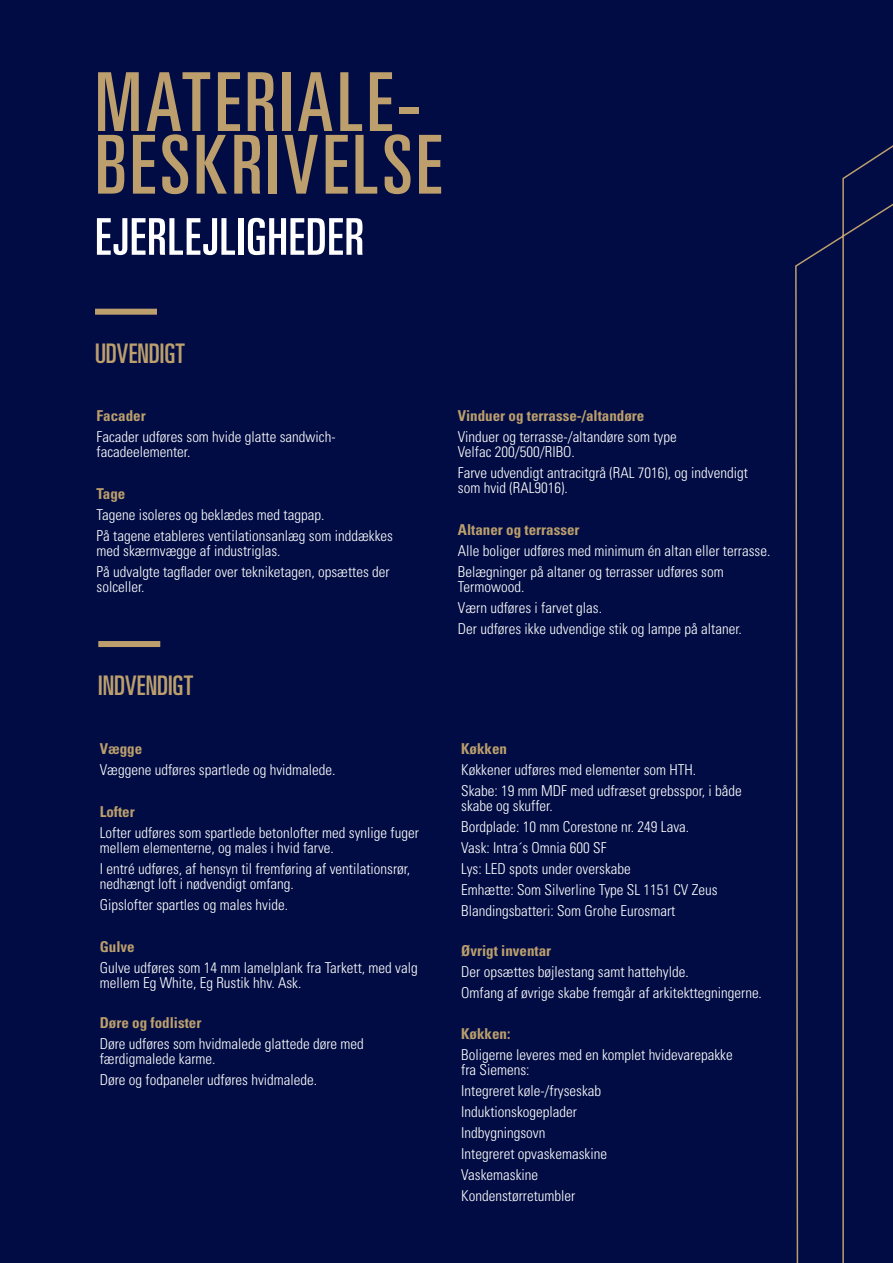
<style>
.page{position:relative;width:893px;height:1263px;background:#000c43}
.page>*{position:absolute;margin:0;border:0;box-sizing:border-box;transform-origin:0 0}
.t1{font:ultra-condensed 81.45px/62.6px "Univers";letter-spacing:.05em;color:#bc9f6d}
.t2{font:ultra-condensed 50.7px "Univers";letter-spacing:.02em;color:#fff}
.t3{font:ultra-condensed 27px "Univers";color:#bc9f6d}
.t4{font:300 condensed 15px/21px "Univers";color:#fff}
.t5{font:700 condensed 15px "Univers";color:#bc9f6d}
</style>
<div class="page">
<div style="left:95px;top:309px;width:62px;height:6px;background:#bc9f6d"></div>
<div style="left:98px;top:641px;width:62px;height:6px;background:#bc9f6d"></div>
<svg style="left:795px;top:145px;width:98px;height:1118px"></svg>
<h1 class="t1" style="left:95px;top:70px;width:348px">MATERIALE-<br>BESKRIVELSE</h1>
<h2 class="t2" style="left:95px;top:208px;width:271px">EJERLEJLIGHEDER</h2>
<h3 class="t3" style="left:95px;top:338px;width:92px">UDVENDIGT</h3>
<p class="t5" style="left:97px;top:407px;width:51px">Facader</p>
<p class="t4" style="left:97px;top:429px;width:241px;line-height:15px">Facader udføres som hvide glatte sandwich&shy;facadeelementer.</p>
<p class="t5" style="left:97px;top:485px;width:30px">Tage</p>
<p class="t4" style="left:97px;top:504px;width:298px">Tagene isoleres og beklædes med tagpap.<br>På tagene etableres ventilationsanlæg som inddækkes</p>
<p class="t4" style="left:97px;top:540px;width:295px">med skærmvægge af industriglas.<br>På udvalgte tagflader over tekniketagen, opsættes der</p>
<p class="t4" style="left:97px;top:576px;width:50px">solceller.</p>
<h3 class="t3" style="left:98px;top:670px;width:97px">INDVENDIGT</h3>
<p class="t5" style="left:100px;top:739px;width:44px">Vægge</p>
<p class="t4" style="left:100px;top:759px;width:237px">Væggene udføres spartlede og hvidmalede.</p>
<p class="t5" style="left:100px;top:802px;width:36px">Lofter</p>
<p class="t4" style="left:100px;top:825px;width:321px;line-height:15px">Lofter udføres som spartlede betonlofter med synlige fuger mellem elementerne, og males i hvid farve.</p>
<p class="t4" style="left:100px;top:861px;width:312px;line-height:15px">I entré udføres, af hensyn til fremføring af ventilationsrør, nedhængt loft i nødvendigt omfang.</p>
<p class="t4" style="left:100px;top:894px;width:190px">Gipslofter spartles og males hvide.</p>
<p class="t5" style="left:100px;top:937px;width:36px">Gulve</p>
<p class="t4" style="left:100px;top:960px;width:319px;line-height:15px">Gulve udføres som 14 mm lamelplank fra Tarkett, med valg mellem Eg White, Eg Rustik hhv. Ask.</p>
<p class="t5" style="left:100px;top:1014px;width:103px">Døre og fodlister</p>
<p class="t4" style="left:100px;top:1036px;width:266px;line-height:15px">Døre udføres som hvidmalede glattede døre med færdigmalede karme.</p>
<p class="t4" style="left:100px;top:1069px;width:219px">Døre og fodpaneler udføres hvidmalede.</p>
<p class="t5" style="left:458px;top:407px;width:188px">Vinduer og terrasse-/altandøre</p>
<p class="t4" style="left:458px;top:429px;width:220px;line-height:15px">Vinduer og terrasse-/altandøre som type<br>Velfac 200/500/RIBO.</p>
<p class="t4" style="left:458px;top:465px;width:291px;line-height:15px">Farve udvendigt antracitgrå (RAL 7016), og indvendigt som hvid (RAL9016).</p>
<p class="t5" style="left:458px;top:521px;width:123px">Altaner og terrasser</p>
<p class="t4" style="left:458px;top:540px;width:314px">Alle boliger udføres med minimum én altan eller terrasse.<br>Belægninger på altaner og terrasser udføres som</p>
<p class="t4" style="left:458px;top:576px;width:285px">Termowood.<br>Værn udføres i farvet glas.<br>Der udføres ikke udvendige stik og lampe på altaner.</p>
<p class="t5" style="left:461px;top:739px;width:47px">Køkken</p>
<p class="t4" style="left:461px;top:759px;width:282px">Køkkener udføres med elementer som HTH.<br>Skabe: 19 mm MDF med udfræset grebsspor, i både</p>
<p class="t4" style="left:461px;top:795px;width:258px">skabe og skuffer.<br>Bordplade: 10 mm Corestone nr. 249 Lava.<br>Vask: Intra´s Omnia 600 SF<br>Lys: LED spots under overskabe<br>Emhætte: Som Silverline Type SL 1151 CV Zeus Blandingsbatteri: Som Grohe Eurosmart</p>
<p class="t5" style="left:461px;top:942px;width:91px">Øvrigt inventar</p>
<p class="t4" style="left:461px;top:961px;width:302px">Der opsættes bøjlestang samt hattehylde.<br>Omfang af øvrige skabe fremgår af arkitekttegningerne.</p>
<p class="t5" style="left:461px;top:1024px;width:51px">Køkken:</p>
<p class="t4" style="left:461px;top:1047px;width:273px;line-height:15px">Boligerne leveres med en komplet hvidevarepakke fra Siemens:</p>
<p class="t4" style="left:461px;top:1080px;width:147px">Integreret køle-/fryseskab<br>Induktionskogeplader<br>Indbygningsovn<br>Integreret opvaskemaskine<br>Vaskemaskine<br>Kondenstørretumbler</p>
</div>
